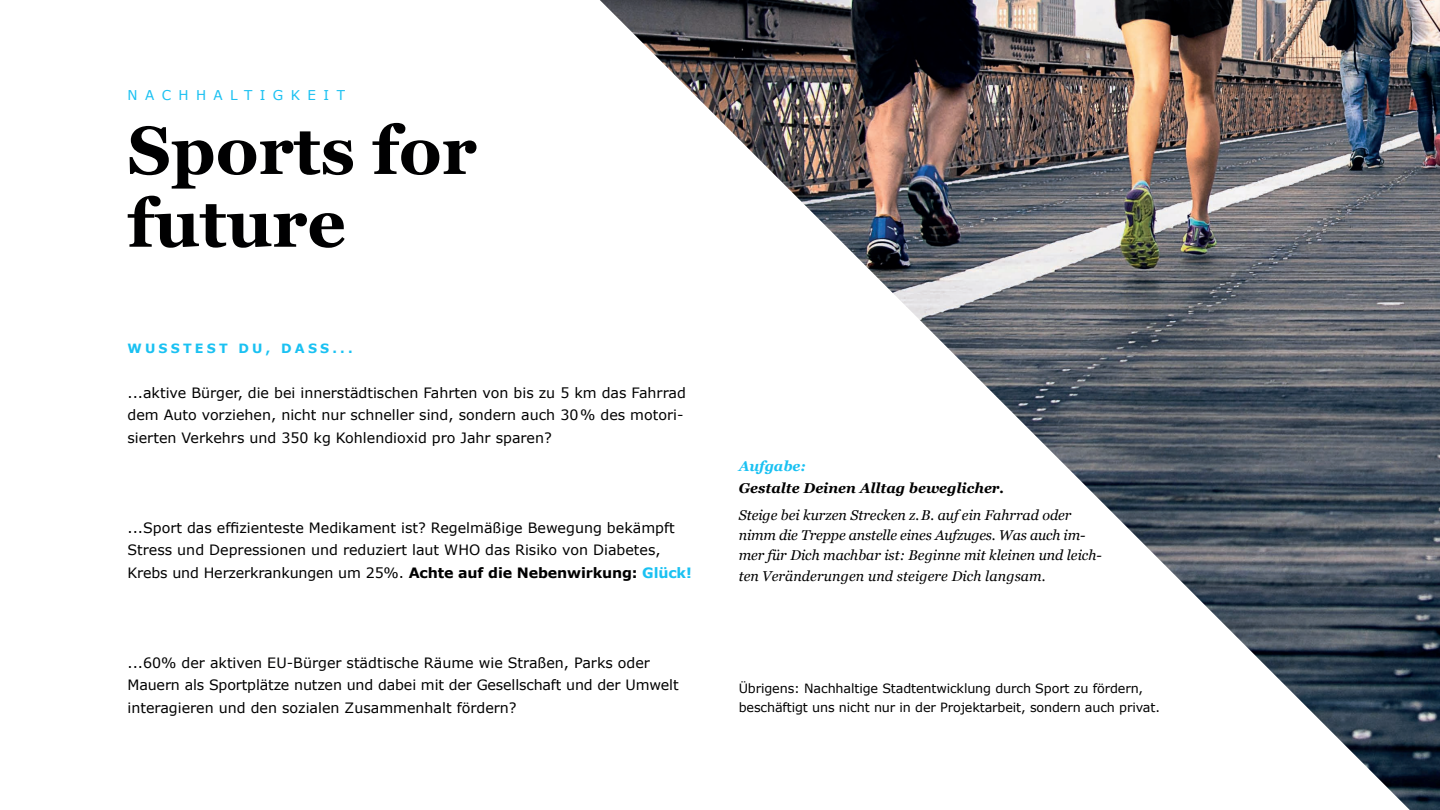
<style>
.page{position:relative;width:1440px;height:810px;background:#fff}
.page>*{position:absolute;margin:0;border:0;box-sizing:border-box;transform-origin:0 0}
.t1{font:700 67.5px/72.8px "Georgia";color:#000001}
.t2{font:14.25px/22.5px "Verdana";color:#000001}
.t3{font:italic 14.25px/20.2px "Georgia";color:#000001}
.t4{font:italic 700 14.25px "Georgia";color:#000001}
.t5{font:italic 700 14.25px "Georgia";color:#1ac1f2}
.t6{font:13.5px "Verdana";letter-spacing:.55em;color:#1ac1f2}
.t7{font:12.75px/19.5px "Verdana";letter-spacing:-.01em;color:#000001}
.t8{font:700 12.75px "Verdana";letter-spacing:.25em;color:#1ac1f2}
.s1{font-weight:700}
.s2{font-weight:700;color:#1ac1f2}
</style>
<div class="page">
<img style="left:600px;top:0;width:840px;height:810px">
<p class="t6" style="left:128px;top:87px;width:219px">NACHHALTIGKEIT</p>
<h1 class="t1" style="left:128px;top:111px;width:351px">Sports for future</h1>
<p class="t8" style="left:128px;top:340px;width:227px">WUSSTEST DU, DASS...</p>
<p class="t2" style="left:128px;top:381px;width:560px">...aktive Bürger, die bei innerstädtischen Fahrten von bis zu 5 km das Fahrrad dem Auto vorziehen, nicht nur schneller sind, sondern auch 30% des motori&shy;sierten Verkehrs und 350 kg Kohlendioxid pro Jahr sparen?</p>
<p class="t2" style="left:128px;top:516px;width:566px">...Sport das effizienteste Medikament ist? Regelmäßige Bewegung bekämpft<br>Stress und Depressionen und reduziert laut WHO das Risiko von Diabetes,<br>Krebs und Herzerkrankungen um 25%. <span class="s1">Achte auf die Nebenwirkung:</span> <span class="s2">Glück!</span></p>
<p class="t2" style="left:128px;top:651px;width:553px">...60% der aktiven EU-Bürger städtische Räume wie Straßen, Parks oder<br>Mauern als Sportplätze nutzen und dabei mit der Gesellschaft und der Umwelt interagieren und den sozialen Zusammenhalt fördern?</p>
<p class="t5" style="left:739px;top:455px;width:69px">Aufgabe:</p>
<p class="t4" style="left:739px;top:477px;width:267px">Gestalte Deinen Alltag beweglicher.</p>
<p class="t3" style="left:739px;top:504px;width:365px">Steige bei kurzen Strecken z.B. auf ein Fahrrad oder nimm die Treppe anstelle eines Aufzuges. Was auch im&shy;mer für Dich machbar ist: Beginne mit kleinen und leich&shy;ten Veränderungen und steigere Dich langsam.</p>
<p class="t7" style="left:739px;top:679px;width:423px">Übrigens: Nachhaltige Stadtentwicklung durch Sport zu fördern, beschäftigt uns nicht nur in der Projektarbeit, sondern auch privat.</p>
</div>
